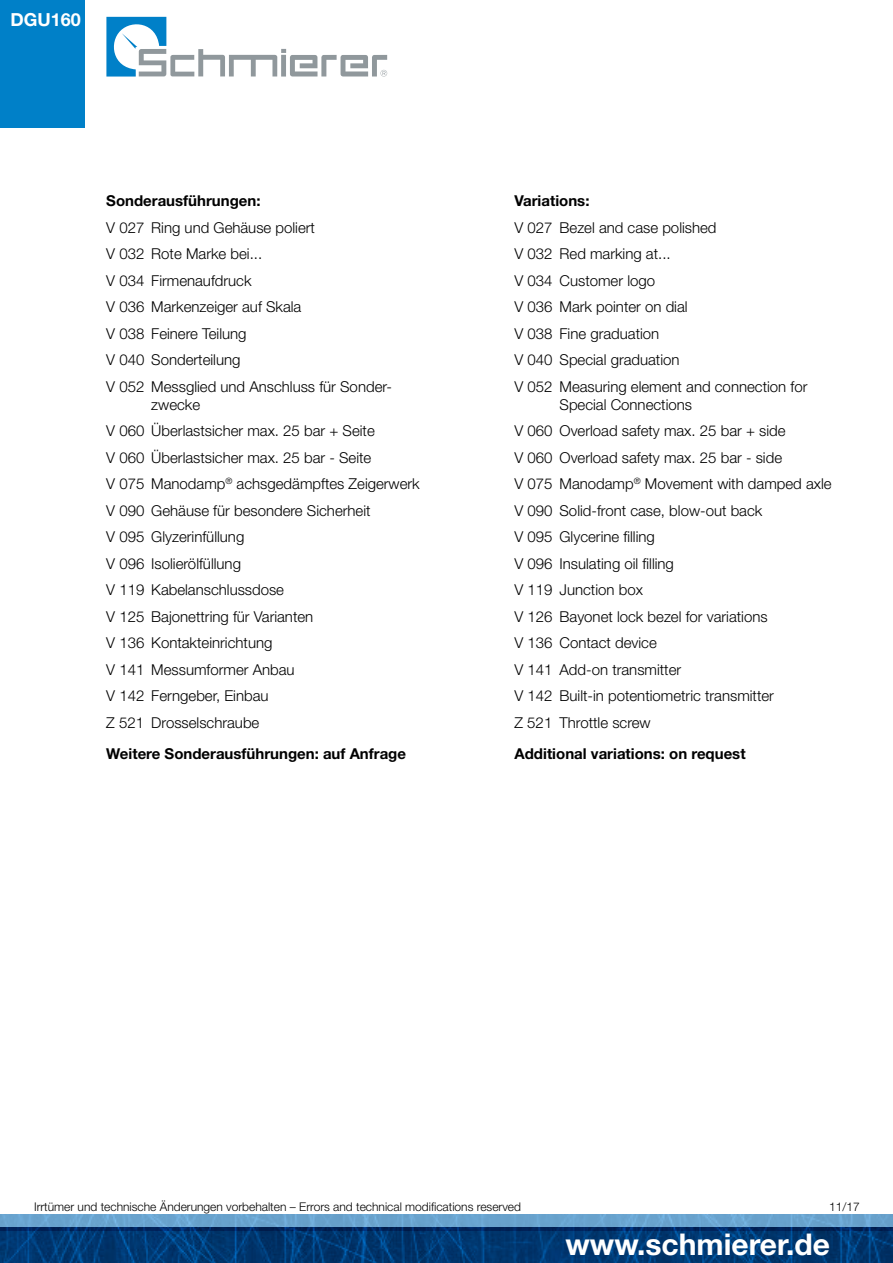
<style>
.page{position:relative;width:893px;height:1263px;background:#fff}
.page>*{position:absolute;margin:0;border:0;box-sizing:border-box;transform-origin:0 0}
.t1{font:700 30px "Helvetica Neue LT Std";color:#fff}
.t2{font:700 18px "Helvetica Neue LT Std";color:#fff}
.t3{font:300 15px/26.5px "Helvetica Neue LT Std";color:#000}
.t4{font:700 15px "Helvetica Neue LT Std";color:#000}
.t5{font:300 12px "Helvetica Neue LT Std";color:#000}
</style>
<div class="page">
<img style="left:0;top:1230px;width:893px;height:33px">
<img style="left:0;top:1214px;width:893px;height:16px">
<svg style="left:106px;top:17px;width:281px;height:60px"></svg>
<div style="left:0;top:0;width:85px;height:128px;background:#0080c8"></div>
<p class="t2" style="left:10px;top:8px;width:72px">DGU160</p>
<p class="t4" style="left:106px;top:192px;width:156px">Sonderausführungen:</p>
<p class="t3" style="left:106px;top:214px;width:287px">V 027 Ring und Gehäuse poliert<br>V 032 Rote Marke bei...<br>V 034 Firmenaufdruck<br>V 036 Markenzeiger auf Skala<br>V 038 Feinere Teilung<br>V 040 Sonderteilung<br>V 052 Messglied und Anschluss für Sonder-</p>
<p class="t3" style="left:106px;top:391px;width:315px;text-indent:45px">zwecke<br>V 060 Überlastsicher max. 25 bar + Seite<br>V 060 Überlastsicher max. 25 bar - Seite<br>V 075 Manodamp<sup>®</sup> achsgedämpftes Zeigerwerk<br>V 090 Gehäuse für besondere Sicherheit<br>V 095 Glyzerinfüllung<br>V 096 Isolierölfüllung<br>V 119 Kabelanschlussdose<br>V 125 Bajonettring für Varianten<br>V 136 Kontakteinrichtung<br>V 141 Messumformer Anbau<br>V 142 Ferngeber, Einbau<br>Z 521 Drosselschraube</p>
<p class="t4" style="left:106px;top:744px;width:301px">Weitere Sonderausführungen: auf Anfrage</p>
<p class="t4" style="left:514px;top:192px;width:76px">Variations:</p>
<p class="t3" style="left:514px;top:214px;width:294px">V 027 Bezel and case polished<br>V 032 Red marking at...<br>V 034 Customer logo<br>V 036 Mark pointer on dial<br>V 038 Fine graduation<br>V 040 Special graduation<br>V 052 Measuring element and connection for</p>
<p class="t3" style="left:514px;top:391px;width:319px;text-indent:45px">Special Connections<br>V 060 Overload safety max. 25 bar + side<br>V 060 Overload safety max. 25 bar - side<br>V 075 Manodamp<sup>®</sup> Movement with damped axle<br>V 090 Solid-front case, blow-out back<br>V 095 Glycerine filling<br>V 096 Insulating oil filling<br>V 119 Junction box<br>V 126 Bayonet lock bezel for variations<br>V 136 Contact device<br>V 141 Add-on transmitter<br>V 142 Built-in potentiometric transmitter<br>Z 521 Throttle screw</p>
<p class="t4" style="left:514px;top:744px;width:233px">Additional variations: on request</p>
<p class="t5" style="left:34px;top:1199px;width:489px">Irrtümer und technische Änderungen vorbehalten – Errors and technical modifications reserved</p>
<p class="t5" style="left:829px;top:1199px;width:32px">11/17</p>
<h1 class="t1" style="left:566px;top:1225px;width:266px">www.schmierer.de</h1>
</div>
